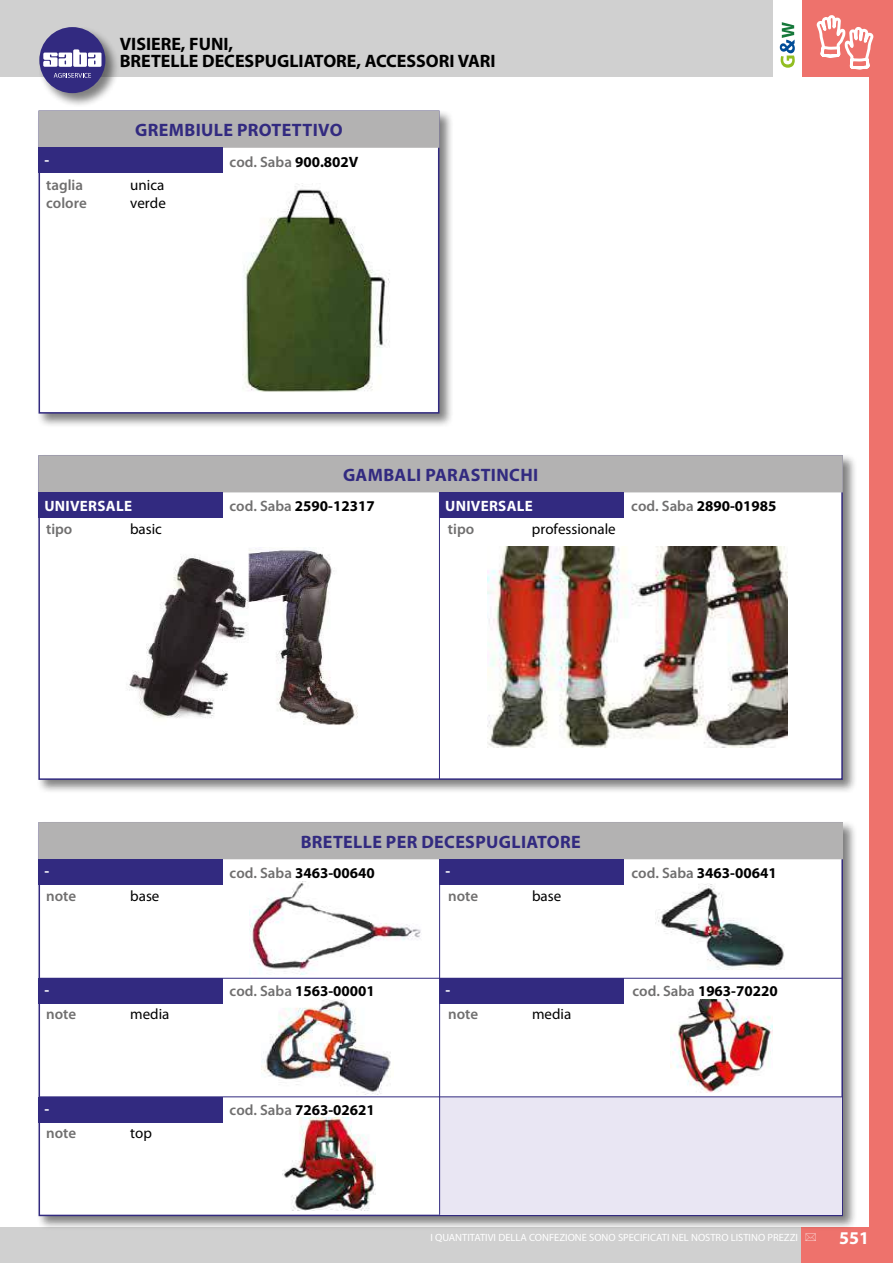
<style>
.page{position:relative;width:893px;height:1263px;background:#fff}
.page>*{position:absolute;margin:0;border:0;box-sizing:border-box;transform-origin:0 0}
.t1{font:700 18px "Myriad Pro";letter-spacing:.02em;color:#322a80}
.t2{font:700 18px/16.5px "Myriad Pro";color:#000}
.t3{font:700 18px "Myriad Pro";color:#fff}
.t4{font:700 15px "Myriad Pro";color:#000}
.t5{font:600 15px "Myriad Pro";color:#706f6f}
.t6{font:15px "Myriad Pro";color:#000}
.t7{font:700 15px "Myriad Pro";letter-spacing:.02em;color:#fff}
.t8{font:10.5px "Myriad Pro";color:#fff}
.s1{font-weight:700;color:#000}
.s2{font-weight:600;color:#706f6f}
</style>
<div class="page">
<div style="left:0;top:0;width:893px;height:77px;background:#d0d0d0"></div>
<div style="left:0;top:1227px;width:893px;height:36px;background:#d0d0d0"></div>
<div style="left:869px;top:0;width:24px;height:1263px;background:#ee726c"></div>
<div style="left:801px;top:0;width:92px;height:77px;background:#ee726c"></div>
<div style="left:801px;top:1227px;width:92px;height:36px;background:#ee726c"></div>
<div style="left:773px;top:0;width:28px;height:77px;background:#fff"></div>
<svg style="left:780px;top:22px;width:15px;height:46px"></svg>
<svg style="left:817px;top:15px;width:56px;height:54px"></svg>
<div style="left:37px;top:454px;width:820px;height:340px;background:#000;opacity:.5"></div>
<div style="left:38px;top:455px;width:805px;height:325px;background:#fff;border:2px solid #322a80"></div>
<hr style="left:439px;top:492px;width:1px;height:288px;background:#322a80">
<div style="left:39px;top:456px;width:803px;height:36px;background:#b3b2b2"></div>
<div style="left:38px;top:455px;width:805px;height:37px;border:2px solid #b3b2b2"></div>
<div style="left:38px;top:492px;width:185px;height:26px;background:#322a80"></div>
<div style="left:440px;top:492px;width:183px;height:26px;background:#322a80"></div>
<div style="left:37px;top:820px;width:820px;height:411px;background:#000;opacity:.5"></div>
<div style="left:39px;top:822px;width:804px;height:394px;background:#fff;border:2px solid #322a80"></div>
<hr style="left:39px;top:978px;width:803px;height:1px;background:#322a80">
<div style="left:39px;top:823px;width:803px;height:35px;background:#b3b2b2"></div>
<div style="left:39px;top:822px;width:804px;height:37px;border:2px solid #b3b2b2"></div>
<div style="left:38px;top:859px;width:185px;height:25px;background:#322a80"></div>
<div style="left:38px;top:978px;width:185px;height:25px;background:#322a80"></div>
<div style="left:38px;top:1097px;width:185px;height:25px;background:#322a80"></div>
<div style="left:440px;top:859px;width:184px;height:25px;background:#322a80"></div>
<div style="left:440px;top:979px;width:184px;height:24px;background:#322a80"></div>
<div style="left:440px;top:1097px;width:401px;height:118px;background:#e9e6f3"></div>
<div style="left:37px;top:109px;width:417px;height:319px;background:#000;opacity:.5"></div>
<div style="left:39px;top:111px;width:400px;height:303px;background:#fff;border:2px solid #322a80"></div>
<div style="left:39px;top:111px;width:400px;height:36px;background:#b3b2b2"></div>
<div style="left:38px;top:147px;width:185px;height:26px;background:#322a80"></div>
<img style="left:249px;top:881px;width:172px;height:94px">
<img style="left:655px;top:884px;width:130px;height:86px">
<img style="left:261px;top:999px;width:130px;height:95px">
<img style="left:670px;top:999px;width:103px;height:93px">
<img style="left:283px;top:1117px;width:92px;height:94px">
<img style="left:244px;top:184px;width:146px;height:208px">
<img style="left:127px;top:548px;width:231px;height:177px">
<img style="left:487px;top:547px;width:300px;height:201px">
<hr style="left:39px;top:1096px;width:803px;height:1px;background:#322a80">
<hr style="left:439px;top:859px;width:1px;height:356px;background:#322a80">
<div style="left:37px;top:25px;width:83px;height:82px;background:#000;opacity:.5"></div>
<div style="left:39px;top:27px;width:66px;height:66px;background:#322a80;border-radius:50%"></div>
<svg style="left:54px;top:73px;width:37px;height:5px"></svg>
<svg style="left:43px;top:49px;width:58px;height:18px"></svg>
<p class="t2" style="left:120px;top:35px;width:377px">VISIERE, FUNI,<br>BRETELLE DECESPUGLIATORE, ACCESSORI VARI</p>
<p class="t1" style="left:135px;top:118px;width:209px">GREMBIULE PROTETTIVO</p>
<p class="t7" style="left:45px;top:151px;width:6px">-</p>
<p class="t5" style="left:230px;top:152px;width:130px">cod. Saba <span class="s1">900.802V</span></p>
<p class="t5" style="left:46px;top:175px;width:38px">taglia</p>
<p class="t6" style="left:130px;top:175px;width:36px">unica</p>
<p class="t5" style="left:46px;top:193px;width:42px">colore</p>
<p class="t6" style="left:130px;top:193px;width:37px">verde</p>
<p class="t1" style="left:343px;top:463px;width:197px">GAMBALI PARASTINCHI</p>
<p class="t7" style="left:44px;top:496px;width:89px">UNIVERSALE</p>
<p class="t4" style="left:229px;top:496px;width:147px"><span class="s2">cod. Saba</span> 2590-12317</p>
<p class="t7" style="left:445px;top:496px;width:89px">UNIVERSALE</p>
<p class="t4" style="left:631px;top:496px;width:147px"><span class="s2">cod. Saba</span> 2890-01985</p>
<p class="t5" style="left:46px;top:520px;width:28px">tipo</p>
<p class="t6" style="left:130px;top:520px;width:33px">basic</p>
<p class="t5" style="left:448px;top:520px;width:28px">tipo</p>
<p class="t6" style="left:532px;top:520px;width:85px">professionale</p>
<p class="t1" style="left:301px;top:830px;width:282px">BRETELLE PER DECESPUGLIATORE</p>
<p class="t7" style="left:45px;top:862px;width:6px">-</p>
<p class="t4" style="left:230px;top:863px;width:147px"><span class="s2">cod. Saba</span> 3463-00640</p>
<p class="t7" style="left:445px;top:862px;width:6px">-</p>
<p class="t4" style="left:631px;top:863px;width:147px"><span class="s2">cod. Saba</span> 3463-00641</p>
<p class="t5" style="left:46px;top:886px;width:32px">note</p>
<p class="t6" style="left:130px;top:887px;width:31px">base</p>
<p class="t5" style="left:448px;top:886px;width:32px">note</p>
<p class="t6" style="left:532px;top:887px;width:31px">base</p>
<p class="t7" style="left:45px;top:981px;width:6px">-</p>
<p class="t4" style="left:230px;top:981px;width:147px"><span class="s2">cod. Saba</span> 1563-00001</p>
<p class="t4" style="left:632px;top:981px;width:147px"><span class="s2">cod. Saba</span> 1963-70220</p>
<p class="t7" style="left:445px;top:981px;width:6px">-</p>
<p class="t5" style="left:46px;top:1004px;width:32px">note</p>
<p class="t6" style="left:130px;top:1004px;width:41px">media</p>
<p class="t5" style="left:448px;top:1004px;width:32px">note</p>
<p class="t6" style="left:532px;top:1005px;width:41px">media</p>
<p class="t7" style="left:45px;top:1100px;width:6px">-</p>
<p class="t4" style="left:230px;top:1100px;width:147px"><span class="s2">cod. Saba</span> 7263-02621</p>
<p class="t5" style="left:46px;top:1123px;width:32px">note</p>
<p class="t6" style="left:130px;top:1123px;width:23px">top</p>
<p class="t8" style="left:430px;top:1231px;width:369px">I QUANTITATIVI DELLA CONFEZIONE SONO SPECIFICATI NEL NOSTRO LISTINO PREZZI</p>
<p class="t3" style="left:839px;top:1226px;width:31px">551</p>
</div>
